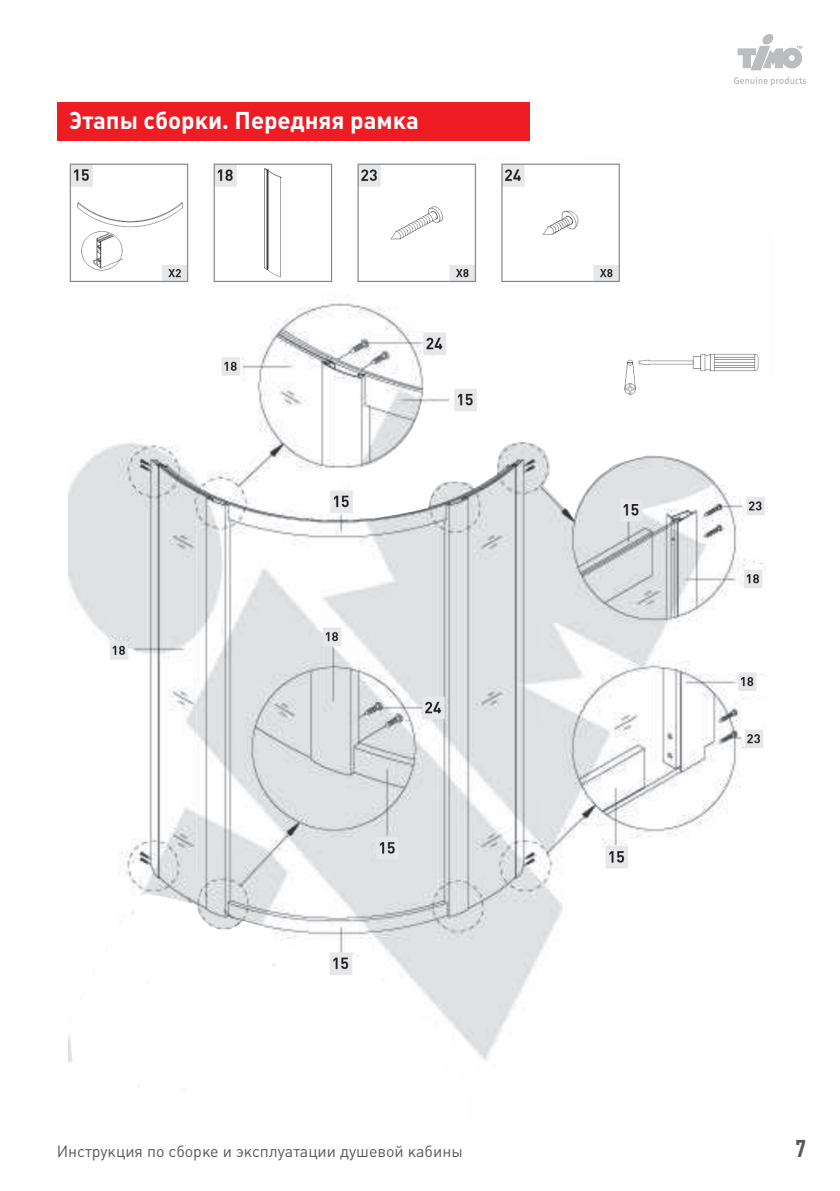
<style>
.page{position:relative;width:840px;height:1191px;background:#fff}
.page>*{position:absolute;margin:0;border:0;box-sizing:border-box;transform-origin:0 0}
.t1{font:700 24px "Plumb";color:#fff}
.t2{font:700 24px "Plumb Condensed";color:#57585a}
.t3{font:16px "Plumb";color:#57585a}
</style>
<div class="page">
<svg style="left:737px;top:34px;width:64px;height:36px"></svg>
<svg style="left:734px;top:77px;width:71px;height:8px"></svg>
<div style="left:57px;top:102px;width:472px;height:39px;background:#ee1d23"></div>
<img style="left:68px;top:163px;width:698px;height:926px">
<p class="t1" style="left:69px;top:107px;width:351px">Этапы сборки. Передняя рамка</p>
<p class="t3" style="left:57px;top:1142px;width:407px">Инструкция по сборке и эксплуатации душевой кабины</p>
<h1 class="t2" style="left:795px;top:1135px;width:11px">7</h1>
</div>
